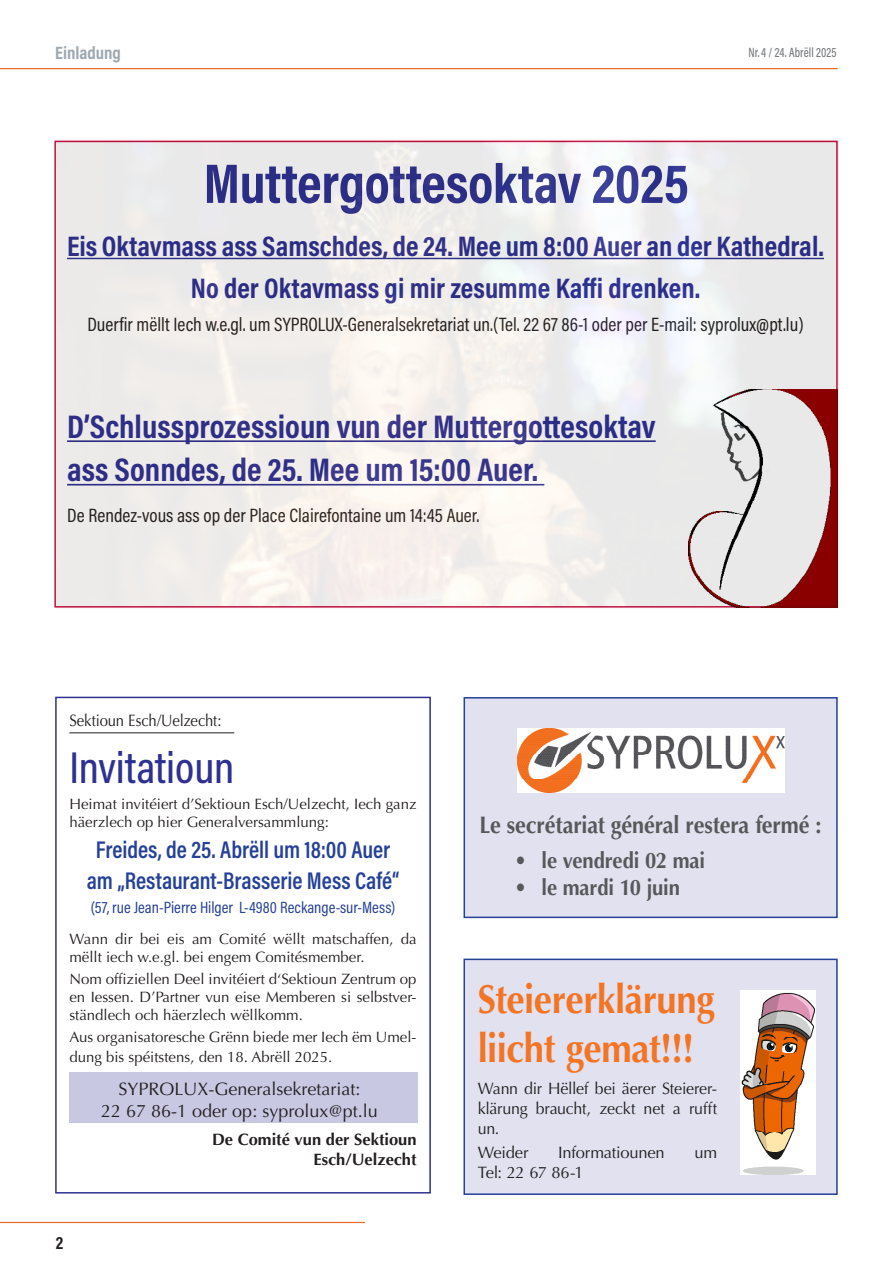
<style>
.page{position:relative;width:893px;height:1263px;background:#fff}
.page>*{position:absolute;margin:0;border:0;box-sizing:border-box;transform-origin:0 0}
._06_Zwischentitel_schwarz{font:700 56.25px "Acumin Pro Cond";letter-spacing:-.005em;color:#2e3192}
.t1{font:500 45px "Acumin Pro Cond";color:#2e3192}
._05_Zwischentitel_orange{font:700 40.5px/48.6px "Optima";letter-spacing:-.015em;color:#f37524;scale:.9 1}
.t2{font:700 33px/43.5px "Acumin Pro Cond";color:#2e3092}
.t3{font:700 28.5px "Acumin Pro Cond";color:#2e3092}
._12_Grundtext_ohne_Einzug{font:600 24.3px "Acumin Pro Cond";color:#254198}
._06_Zwischentitel_schwarz-2{font:700 24px "Optima";letter-spacing:-.01em;color:#57585a;scale:.9 1}
.t4{font:700 22.5px "Optima";letter-spacing:-.01em;color:#57585a;scale:.9 1}
.t5{font:19.5px "Acumin Pro Cond";color:#231f20}
.t6{font:18px/21.6px "Optima";color:#231f20;text-align:center}
.t7{font:700 18px "Acumin Pro Cond";color:#9ea8b0}
._49_Folio_Seitenzahl{font:700 18px "Acumin Pro Cond";color:#231f20}
._12_Grundtext_ohne_Einzug-2{font:16.5px/19.8px "Optima";letter-spacing:-.015em;color:#231f20;text-align:justify}
._12_Grundtext_ohne_Einzug-3{font:16.5px "Acumin Pro Cond";color:#254198}
.t8{font:700 16.5px/19.8px "Optima";color:#231f20;text-align:right}
._01_Dachzeile{font:16.5px "Optima";letter-spacing:-.015em;color:#231f20;scale:.9 1}
.t9{font:15px/18px "Optima";color:#231f20}
._47_Folio_Nr_Datum{font:500 13.5px "Acumin Pro Cond";letter-spacing:.01em;color:#76787b;scale:.9 1}
</style>
<div class="page">
<hr style="left:0;top:68px;width:838px;height:1px;background:#e86a1f">
<hr style="left:0;top:1222px;width:365px;height:1px;background:#e86a1f">
<hr style="left:69px;top:732px;width:165px;height:1px;background:#231f20">
<div style="left:69px;top:1072px;width:349px;height:51px;background:#c8c8e3"></div>
<div style="left:55px;top:697px;width:376px;height:496px;border:2px solid #2e3092"></div>
<img style="left:58px;top:143px;width:778px;height:462px">
<div style="left:464px;top:959px;width:373px;height:235px;background:#e1e1f0"></div>
<div style="left:463px;top:959px;width:375px;height:236px;border:2px solid #254198"></div>
<div style="left:464px;top:698px;width:373px;height:219px;background:#e1e1f0"></div>
<div style="left:464px;top:697px;width:374px;height:221px;border:2px solid #254198"></div>
<img style="left:685px;top:389px;width:152px;height:219px">
<img style="left:741px;top:990px;width:74px;height:184px">
<img style="left:518px;top:728px;width:266px;height:65px">
<p class="t7" style="left:55px;top:41px;width:67px">Einladung</p>
<p class="_47_Folio_Nr_Datum" style="left:748px;top:44px;width:100px">Nr. 4 / 24. Abrëll 2025</p>
<p class="_06_Zwischentitel_schwarz" style="left:203px;top:146px;width:487px">Muttergottesoktav 2025</p>
<p class="t3" style="left:67px;top:227px;width:758px">Eis Oktavmass ass Samschdes, de 24. Mee um 8:00 Auer an der Kathedral.</p>
<p class="t3" style="left:191px;top:270px;width:511px">No der Oktavmass gi mir zesumme Kaffi drenken.</p>
<p class="t5" style="left:87px;top:311px;width:718px">Duerfir mëllt Iech w.e.gl. um SYPROLUX-Generalsekretariat un.(Tel. 22 67 86-1 oder per E-mail: syprolux@pt.lu)</p>
<p class="t2" style="left:67px;top:404px;width:590px">D’Schlussprozessioun vun der Muttergottesoktav ass Sonndes, de 25. Mee um 15:00 Auer.</p>
<p class="t5" style="left:67px;top:503px;width:414px">De Rendez-vous ass op der Place Clairefontaine um 14:45 Auer.</p>
<p class="_01_Dachzeile" style="left:69px;top:711px;width:170px">Sektioun Esch/Uelzecht:</p>
<p class="t1" style="left:69px;top:738px;width:166px">Invitatioun</p>
<p class="t9" style="left:69px;top:795px;width:349px">Heimat invitéiert d’Sektioun Esch/Uelzecht, Iech ganz häerzlech op hier Generalversammlung:</p>
<p class="_12_Grundtext_ohne_Einzug" style="left:96px;top:834px;width:296px">Freides, de 25. Abrëll um 18:00 Auer</p>
<p class="_12_Grundtext_ohne_Einzug" style="left:87px;top:865px;width:314px">am „Restaurant-Brasserie Mess Café“</p>
<p class="_12_Grundtext_ohne_Einzug-3" style="left:91px;top:897px;width:306px">(57, rue Jean-Pierre Hilger L-4980 Reckange-sur-Mess)</p>
<p class="t9" style="left:69px;top:930px;width:349px">Wann dir bei eis am Comité wëllt matschaffen, da mëllt iech w.e.gl. bei engem Comitésmember.</p>
<p class="t9" style="left:69px;top:970px;width:349px;text-align:justify">Nom offiziellen Deel invitéiert d‘Sektioun Zentrum op en Iessen. D’Partner vun eise Memberen si selbstver&shy;ständlech och häerzlech wëllkomm.</p>
<p class="t9" style="left:69px;top:1028px;width:349px;line-height:19.8px">Aus organisatoresche Grënn biede mer Iech ëm Umel&shy;dung bis spéitstens, den 18. Abrëll 2025.</p>
<p class="t6" style="left:101px;top:1078px;width:278px">SYPROLUX-Generalsekretariat:<br>22 67 86-1 oder op: syprolux@pt.lu</p>
<p class="t8" style="left:212px;top:1130px;width:206px">De Comité vun der Sektioun<br>Esch/Uelzecht</p>
<p class="_49_Folio_Seitenzahl" style="left:56px;top:1230px;width:9px">2</p>
<p class="_06_Zwischentitel_schwarz-2" style="left:480px;top:811px;width:382px">Le secrétariat général restera fermé :</p>
<p class="t4" style="left:515px;top:848px;width:213px">• le vendredi 02 mai</p>
<p class="t4" style="left:515px;top:875px;width:185px">• le mardi 10 juin</p>
<p class="_05_Zwischentitel_orange" style="left:478px;top:975px;width:265px">Steiererklärung liicht gemat!!!</p>
<p class="_12_Grundtext_ohne_Einzug-2" style="left:478px;top:1079px;width:241px">Wann dir Hëllef bei äerer Steierer&shy;klärung braucht, zeckt net a rufft un.</p>
<p class="_12_Grundtext_ohne_Einzug-2" style="left:478px;top:1143px;width:52px">Weider</p>
<p class="_12_Grundtext_ohne_Einzug-2" style="left:558px;top:1143px;width:108px">Informatiounen</p>
<p class="_12_Grundtext_ohne_Einzug-2" style="left:694px;top:1143px;width:24px">um</p>
<p class="_12_Grundtext_ohne_Einzug-2" style="left:478px;top:1162px;width:107px">Tel: 22 67 86-1</p>
</div>
